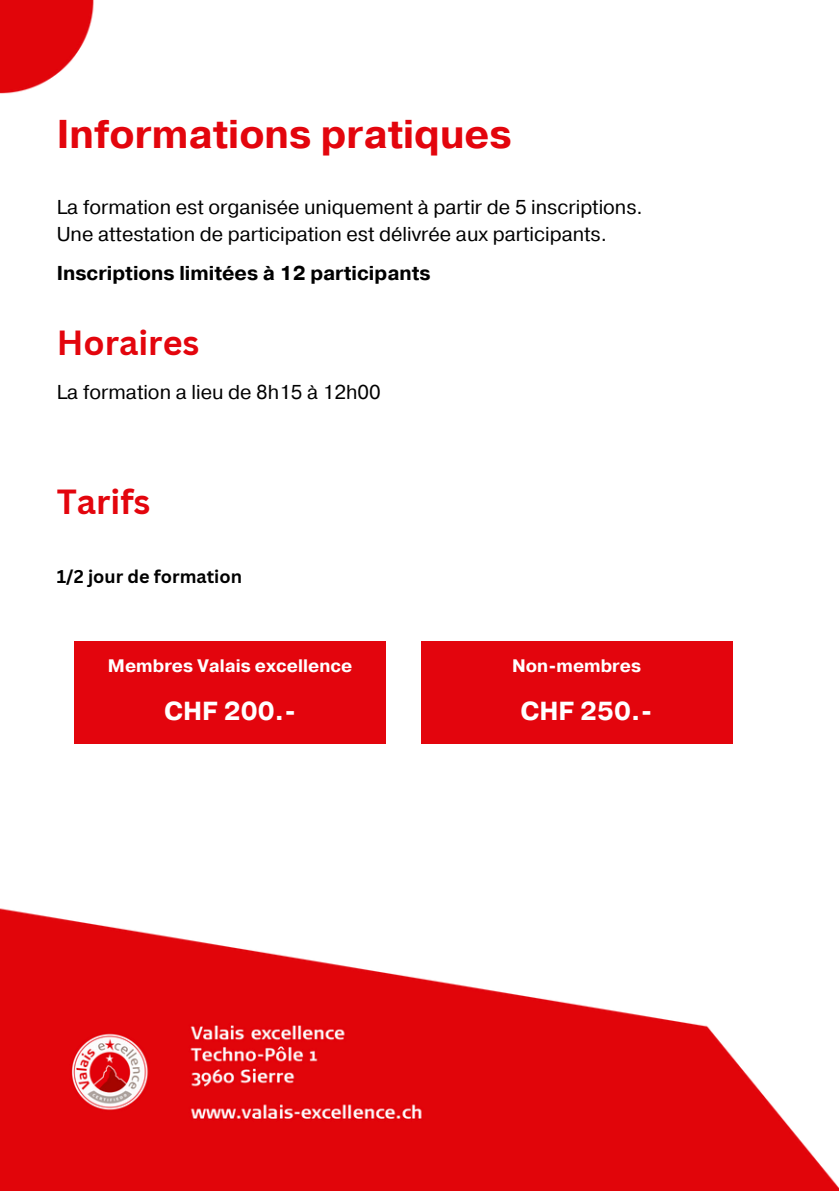
<style>
.page{position:relative;width:839px;height:1191px;background:#fff}
.page>*{position:absolute;margin:0;border:0;box-sizing:border-box;transform-origin:0 0}
.t1{font:700 40px "Pragmatica";color:#e3050d}
.t2{font:700 34px "Canva Sans";color:#e3050d}
.t3{font:700 26px "Pragmatica";color:#fff}
.t4{font:20px "Pragmatica";color:#000}
.t5{font:700 20px "Pragmatica";color:#000}
.t6{font:700 18px "Pragmatica";color:#fff}
.t7{font:700 18px "Canva Sans";color:#000}
</style>
<div class="page">
<img style="left:0;top:0;width:838px;height:1191px">
<div style="left:74px;top:641px;width:312px;height:103px;background:#e3050d"></div>
<h1 class="t1" style="left:57px;top:108px;width:456px">Informations pratiques</h1>
<p class="t4" style="left:57px;top:194px;width:587px">La formation est organisée uniquement à partir de 5 inscriptions.</p>
<p class="t4" style="left:57px;top:221px;width:551px">Une attestation de participation est délivrée aux participants.</p>
<h4 class="t5" style="left:57px;top:260px;width:375px">Inscriptions limitées à 12 participants</h4>
<h4 class="t2" style="left:57px;top:318px;width:144px">Horaires</h4>
<h3 class="t4" style="left:57px;top:379px;width:325px">La formation a lieu de 8h15 à 12h00</h3>
<h4 class="t2" style="left:57px;top:478px;width:95px">Tarifs</h4>
<h2 class="t7" style="left:57px;top:564px;width:187px">1/2 jour de formation</h2>
<p class="t6" style="left:108px;top:654px;width:246px">Membres Valais excellence</p>
<h2 class="t6" style="left:512px;top:654px;width:131px">Non-membres</h2>
<h4 class="t3" style="left:164px;top:694px;width:134px">CHF 200.-</h4>
<h3 class="t3" style="left:520px;top:694px;width:134px">CHF 250.-</h3>
</div>
